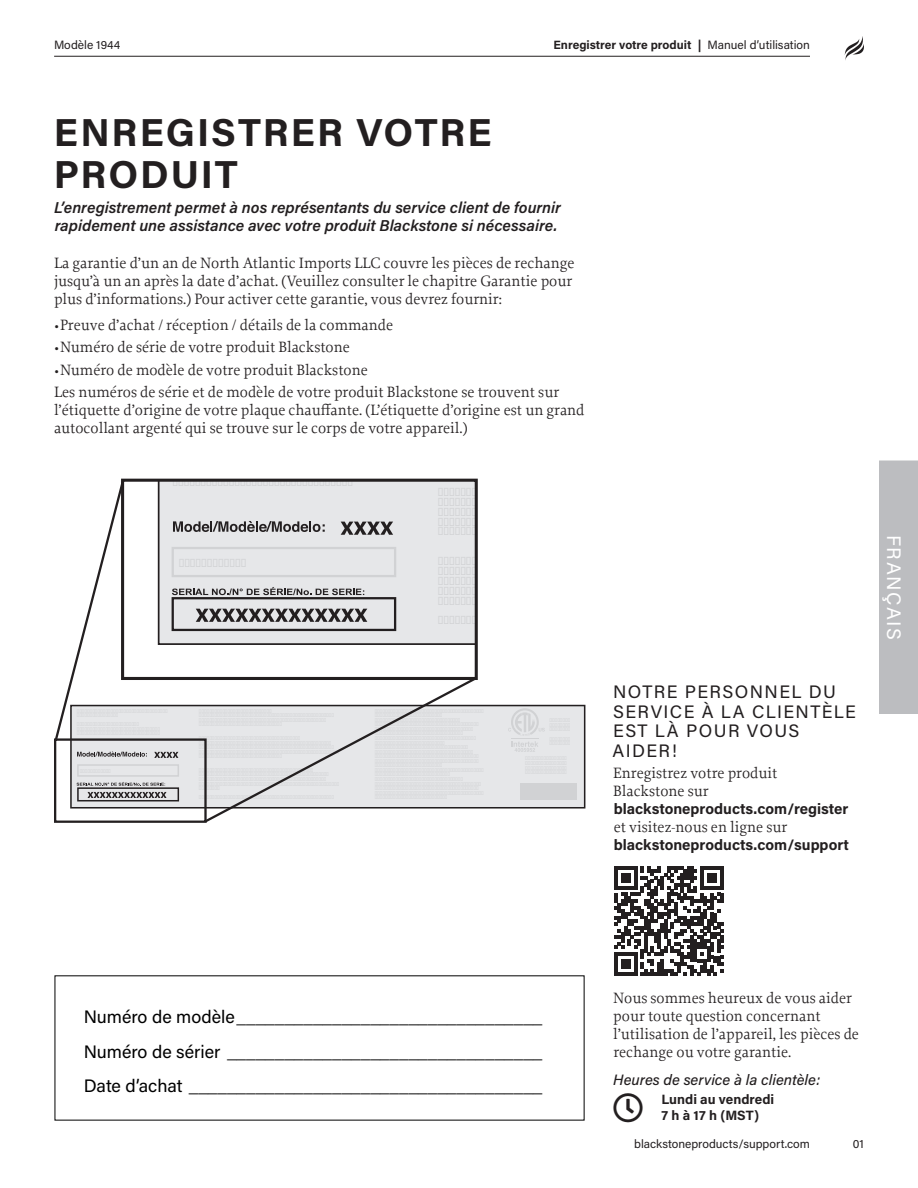
<style>
.page{position:relative;width:918px;height:1188px;background:#fff}
.page>*{position:absolute;margin:0;border:0;box-sizing:border-box;transform-origin:0 0}
.t1{font:700 39px/42px "Acumin Pro";letter-spacing:.05em;color:#231f20}
.t2{font:19.5px "Acumin Pro";letter-spacing:.075em;color:#fff}
.t3{font:18px/34.5px "Acumin Pro";color:#000;text-align:justify}
.t4{font:18px/19.5px "Acumin Pro";letter-spacing:.075em;color:#231f20}
.t5{font:15.75px/18px "Proforma";color:#231f20}
.t6{font:italic 600 15.75px/18px "Acumin Pro";color:#231f20}
.t7{font:700 15px "Acumin Pro";color:#231f20}
.t8{font:italic 500 15px "Acumin Pro";color:#231f20}
.t9{font:700 13.5px/16.5px "Acumin Pro";color:#231f20}
.t10{font:12px "Acumin Pro";color:#231f20}
.t11{font:700 12px "Acumin Pro";color:#231f20}
.s1{font-weight:700}
</style>
<div class="page">
<hr style="left:54px;top:56px;width:756px;height:1px;background:#231f20">
<svg style="left:845px;top:36px;width:19px;height:24px"></svg>
<svg style="left:614px;top:866px;width:110px;height:110px"></svg>
<div style="left:879px;top:460px;width:39px;height:254px;background:#bcbdc0"></div>
<svg style="left:54px;top:478px;width:532px;height:345px"></svg>
<p class="t10" style="left:698px;top:37px;width:114px"><span class="s1">|</span> Manuel d’utilisation</p>
<p class="t10" style="left:54px;top:37px;width:68px">Modèle 1944</p>
<p class="t11" style="left:554px;top:37px;width:139px">Enregistrer votre produit</p>
<h1 class="t1" style="left:54px;top:109px;width:439px">ENREGISTRER VOTRE<br>PRODUIT</h1>
<p class="t6" style="left:54px;top:198px;width:508px">L’enregistrement permet à nos représentants du service client de fournir rapidement une assistance avec votre produit Blackstone si nécessaire.</p>
<p class="t5" style="left:54px;top:254px;width:522px">La garantie d’un an de North Atlantic Imports LLC couvre les pièces de rechange jusqu’à un an après la date d’achat. (Veuillez consulter le chapitre Garantie pour plus d’informations.) Pour activer cette garantie, vous devrez fournir:</p>
<p class="t5" style="left:54px;top:315px;width:341px">• Preuve d’achat / réception / détails de la commande</p>
<p class="t5" style="left:54px;top:338px;width:297px">• Numéro de série de votre produit Blackstone</p>
<p class="t5" style="left:54px;top:358px;width:507px;line-height:22.5px">• Numéro de modèle de votre produit Blackstone<br>Les numéros de série et de modèle de votre produit Blackstone se trouvent sur</p>
<p class="t5" style="left:54px;top:401px;width:532px">l’étiquette d’origine de votre plaque chauffante. (L’étiquette d’origine est un grand autocollant argenté qui se trouve sur le corps de votre appareil.)</p>
<p class="t4" style="left:613px;top:681px;width:245px">NOTRE PERSONNEL DU<br>SERVICE À LA CLIENTÈLE<br>EST LÀ POUR VOUS<br>AIDER!</p>
<p class="t5" style="left:613px;top:763px;width:166px">Enregistrez votre produit<br>Blackstone sur</p>
<p class="t7" style="left:614px;top:798px;width:236px">blackstoneproducts.com/register</p>
<p class="t5" style="left:614px;top:817px;width:175px">et visitez-nous en ligne sur</p>
<p class="t7" style="left:614px;top:834px;width:237px">blackstoneproducts.com/support</p>
<p class="t2" style="left:907px;top:535px;width:106px;rotate:90deg">FRANÇAIS</p>
<p class="t3" style="left:84px;top:999px;width:460px">Numéro de modèle ________________________________ Numéro de sérier _________________________________ Date d’achat _____________________________________</p>
<p class="t5" style="left:613px;top:988px;width:247px">Nous sommes heureux de vous aider pour toute question concernant l’utilisation de l’appareil, les pièces de rechange ou votre garantie.</p>
<p class="t8" style="left:613px;top:1069px;width:208px">Heures de service à la clientèle:</p>
<p class="t9" style="left:662px;top:1090px;width:114px">Lundi au vendredi<br>7 h à 17 h (MST)</p>
<p class="t10" style="left:634px;top:1135px;width:177px">blackstoneproducts/support.com</p>
<p class="t10" style="left:853px;top:1135px;width:13px">01</p>
</div>
